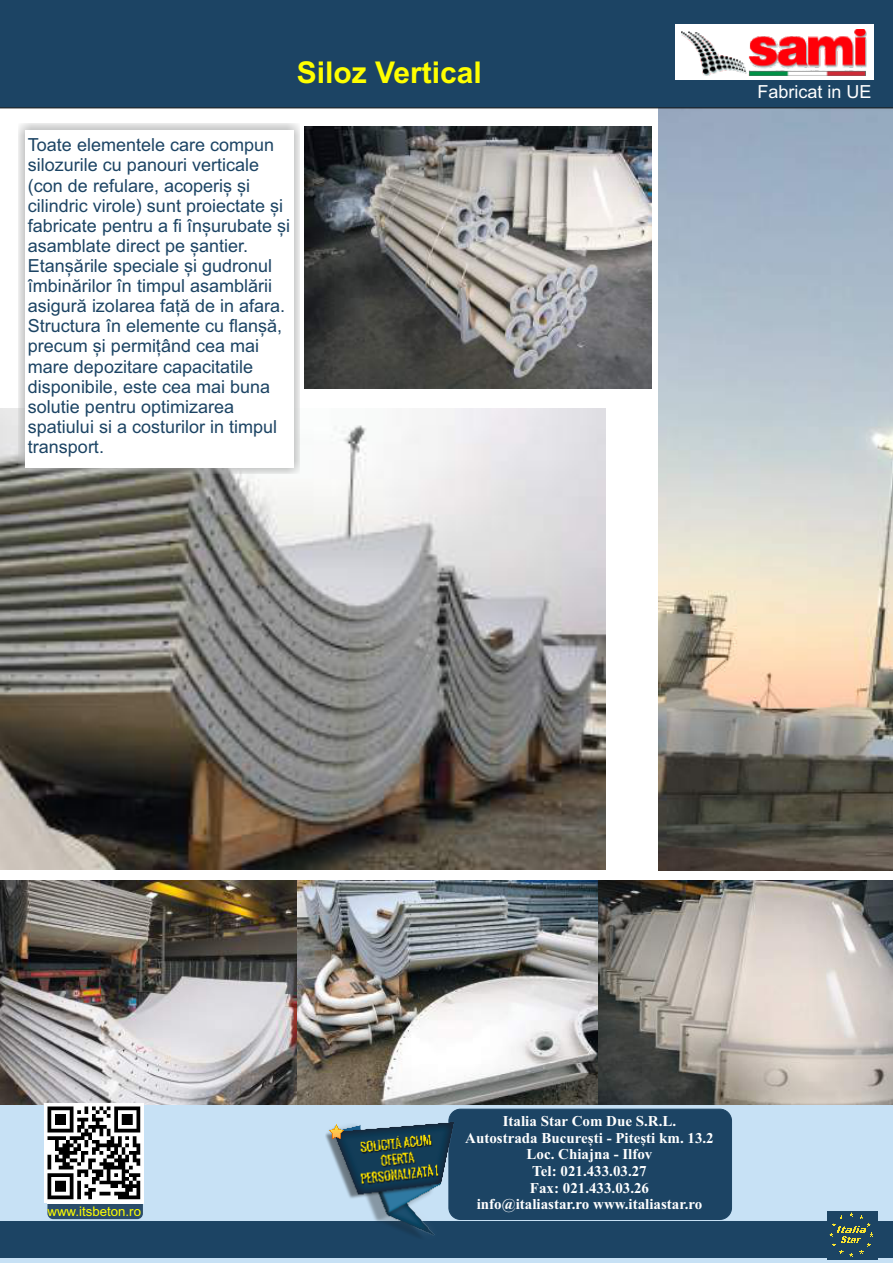
<style>
.page{position:relative;width:893px;height:1263px;background:#fff}
.page>*{position:absolute;margin:0;border:0;box-sizing:border-box;transform-origin:0 0}
.t1{font:700 30px "Arial";color:#ff0}
.t2{font:18px/20.1px "Arial";color:#1c4464}
.t3{font:18px "Arial";color:#fff}
.t4{font:700 15px/16.6px "Times New Roman";color:#fff;text-align:center}
.t5{font:13.2px "Arial";color:#ff0}
</style>
<div class="page">
<img style="left:0;top:409px;width:605px;height:461px">
<img style="left:659px;top:109px;width:234px;height:761px">
<img style="left:0;top:881px;width:893px;height:224px">
<div style="left:0;top:0;width:893px;height:109px;background:#1c4464"></div>
<div style="left:0;top:1105px;width:893px;height:158px;background:#c7e1f5"></div>
<div style="left:0;top:1221px;width:893px;height:36px;background:#1c4464"></div>
<div style="left:675px;top:24px;width:199px;height:56px;background:#fff"></div>
<img style="left:681px;top:29px;width:186px;height:46px">
<div style="left:18px;top:123px;width:282px;height:351px;background:#afb0b0;opacity:.98"></div>
<div style="left:25px;top:130px;width:268px;height:337px;background:#fff"></div>
<img style="left:304px;top:127px;width:348px;height:261px">
<div style="left:0;top:1223px;width:893px;height:35px;background:#1c4464"></div>
<img style="left:827px;top:1211px;width:51px;height:48px">
<div style="left:449px;top:1109px;width:283px;height:110px;background:#1c4464;border:1px solid #1c4464;border-radius:12px"></div>
<img style="left:325px;top:1120px;width:129px;height:116px">
<div style="left:47px;top:1190px;width:96px;height:29px;background:#2a4c6a;border-radius:6px"></div>
<div style="left:47px;top:1106px;width:97px;height:98px;background:#fff"></div>
<img style="left:45px;top:1103px;width:99px;height:99px">
<h1 class="t1" style="left:297px;top:61px;width:187px">Siloz Vertical</h1>
<p class="t2" style="left:28px;top:137px;width:264px">Toate elementele care compun silozurile cu panouri verticale (con de refulare, acoperiș și cilindric virole) sunt proiectate și fabricate pentru a fi înșurubate și asamblate direct pe șantier.<br>Etanșările speciale și gudronul îmbinărilor în timpul asamblării asigură izolarea față de in afara.<br>Structura în elemente cu flanșă, precum și permițând cea mai mare depozitare capacitatile disponibile, este cea mai buna solutie pentru optimizarea spatiului si a costurilor in timpul transport.</p>
<p class="t3" style="left:757px;top:85px;width:116px">Fabricat in UE</p>
<p class="t5" style="left:47px;top:1206px;width:95px">www.itsbeton.ro</p>
<p class="t4" style="left:465px;top:1114px;width:250px">Italia Star Com Due S.R.L.<br>Autostrada București - Pitești km. 13.2<br>Loc. Chiajna - Ilfov<br>Tel: 021.433.03.27<br>Fax: 021.433.03.26<br>info@italiastar.ro www.italiastar.ro</p>
</div>
